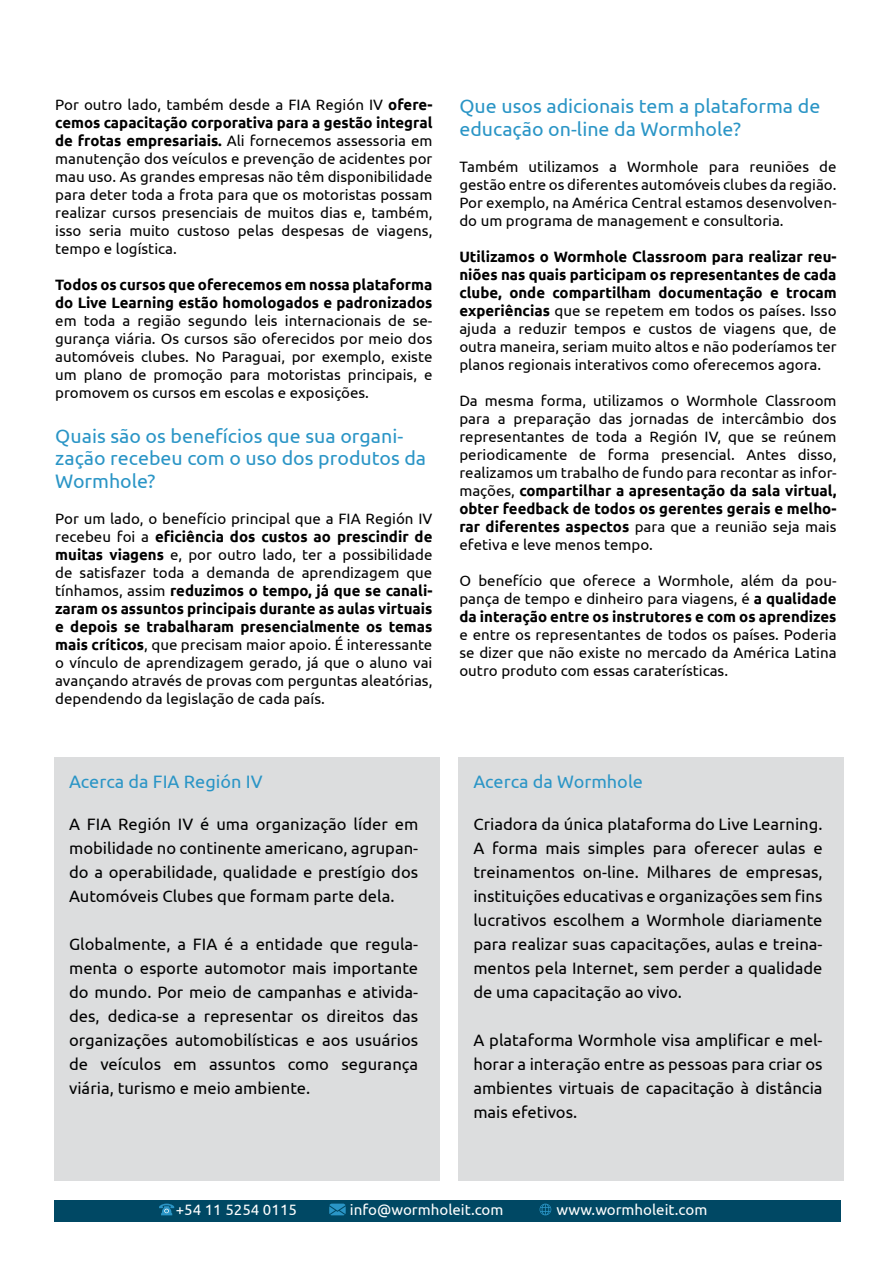
<style>
.page{position:relative;width:893px;height:1263px;background:#fff}
.page>*{position:absolute;margin:0;border:0;box-sizing:border-box;transform-origin:0 0}
.t1{font:19.5px/22.5px "Ubuntu";color:#2a95c6}
.t2{font:18px "Ubuntu";color:#2a95c6}
.t3{font:16.5px/24px "Ubuntu";color:#000;text-align:justify}
.t4{font:15px/18px "Ubuntu";color:#000;text-align:justify}
.t5{font:700 15px/18px "Ubuntu";color:#000}
.t6{font:15px "Ubuntu";color:#fff}
.s1{font-weight:700}
</style>
<div class="page">
<div style="left:54px;top:758px;width:386px;height:423px;background:#dcddde"></div>
<div style="left:458px;top:758px;width:386px;height:423px;background:#dcddde"></div>
<div style="left:54px;top:1200px;width:786px;height:21px;background:#004864"></div>
<svg style="left:159px;top:1203px;width:15px;height:12px"></svg>
<svg style="left:329px;top:1203px;width:17px;height:12px"></svg>
<svg style="left:540px;top:1203px;width:11px;height:12px"></svg>
<p class="t4" style="left:55px;top:95px;width:379px">Por outro lado, também desde a FIA Región IV <span class="s1">ofere&shy;cemos capacitação corporativa para a gestão integral de frotas empresariais.</span> Ali fornecemos assessoria em manutenção dos veículos e prevenção de acidentes por mau uso. As grandes empresas não têm disponibilidade para deter toda a frota para que os motoristas possam realizar cursos presenciais de muitos dias e, também, isso seria muito custoso pelas despesas de viagens, tempo e logística.</p>
<p class="t5" style="left:55px;top:275px;width:379px">Todos os cursos que oferecemos em nossa plataforma do Live Learning estão homologados e padronizados</p>
<p class="t4" style="left:55px;top:311px;width:379px">em toda a região segundo leis internacionais de se&shy;gurança viária. Os cursos são oferecidos por meio dos automóveis clubes. No Paraguai, por exemplo, existe um plano de promoção para motoristas principais, e promovem os cursos em escolas e exposições.</p>
<h1 class="t1" style="left:55px;top:424px;width:372px">Quais são os benefícios que sua organi&shy;zação recebeu com o uso dos produtos da<br>Wormhole?</h1>
<p class="t4" style="left:55px;top:509px;width:379px">Por um lado, o benefício principal que a FIA Región IV recebeu foi a <span class="s1">eficiência dos custos ao prescindir de muitas viagens</span> e, por outro lado, ter a possibilidade de satisfazer toda a demanda de aprendizagem que tínhamos, assim <span class="s1">reduzimos o tempo, já que se canali&shy;zaram os assuntos principais durante as aulas virtuais e depois se trabalharam presencialmente os temas mais críticos</span>, que precisam maior apoio. É interessante o vínculo de aprendizagem gerado, já que o aluno vai avançando através de provas com perguntas aleatórias, dependendo da legislação de cada país.</p>
<h1 class="t1" style="left:459px;top:95px;width:362px">Que usos adicionais tem a plataforma de educação on-line da Wormhole?</h1>
<p class="t4" style="left:459px;top:157px;width:379px">Também utilizamos a Wormhole para reuniões de gestão entre os diferentes automóveis clubes da região.<br>Por exemplo, na América Central estamos desenvolven&shy;do um programa de management e consultoria.</p>
<p class="t4" style="left:459px;top:247px;width:379px"><span class="s1">Utilizamos o Wormhole Classroom para realizar reu&shy;niões nas quais participam os representantes de cada clube, onde compartilham documentação e trocam experiências</span> que se repetem em todos os países. Isso ajuda a reduzir tempos e custos de viagens que, de outra maneira, seriam muito altos e não poderíamos ter planos regionais interativos como oferecemos agora.</p>
<p class="t4" style="left:459px;top:391px;width:379px">Da mesma forma, utilizamos o Wormhole Classroom para a preparação das jornadas de intercâmbio dos representantes de toda a Región IV, que se reúnem periodicamente de forma presencial. Antes disso, realizamos um trabalho de fundo para recontar as infor&shy;mações, <span class="s1">compartilhar a apresentação da sala virtual, obter feedback de todos os gerentes gerais e melho&shy;rar diferentes aspectos</span> para que a reunião seja mais efetiva e leve menos tempo.</p>
<p class="t4" style="left:459px;top:571px;width:379px">O benefício que oferece a Wormhole, além da pou&shy;pança de tempo e dinheiro para viagens, é <span class="s1">a qualidade da interação entre os instrutores e com os aprendizes</span></p>
<p class="t4" style="left:459px;top:625px;width:379px">e entre os representantes de todos os países. Poderia se dizer que não existe no mercado da América Latina outro produto com essas caraterísticas.</p>
<p class="t2" style="left:69px;top:771px;width:195px">Acerca da FIA Región IV</p>
<p class="t2" style="left:473px;top:771px;width:171px">Acerca da Wormhole</p>
<p class="t3" style="left:69px;top:812px;width:351px">A FIA Región IV é uma organização líder em mobilidade no continente americano, agrupan&shy;do a operabilidade, qualidade e prestígio dos Automóveis Clubes que formam parte dela.</p>
<p class="t3" style="left:69px;top:932px;width:351px">Globalmente, a FIA é a entidade que regula&shy;menta o esporte automotor mais importante do mundo. Por meio de campanhas e ativida&shy;des, dedica-se a representar os direitos das organizações automobilísticas e aos usuários de veículos em assuntos como segurança viária, turismo e meio ambiente.</p>
<p class="t3" style="left:473px;top:812px;width:351px">Criadora da única plataforma do Live Learning.<br>A forma mais simples para oferecer aulas e treinamentos on-line. Milhares de empresas, instituições educativas e organizações sem fins lucrativos escolhem a Wormhole diariamente para realizar suas capacitações, aulas e treina&shy;mentos pela Internet, sem perder a qualidade de uma capacitação ao vivo.</p>
<p class="t3" style="left:473px;top:1028px;width:351px">A plataforma Wormhole visa amplificar e mel&shy;horar a interação entre as pessoas para criar os ambientes virtuais de capacitação à distância mais efetivos.</p>
<p class="t6" style="left:176px;top:1201px;width:123px">+54 11 5254 0115</p>
<p class="t6" style="left:350px;top:1201px;width:155px">info@wormholeit.com</p>
<p class="t6" style="left:556px;top:1201px;width:152px">www.wormholeit.com</p>
</div>
